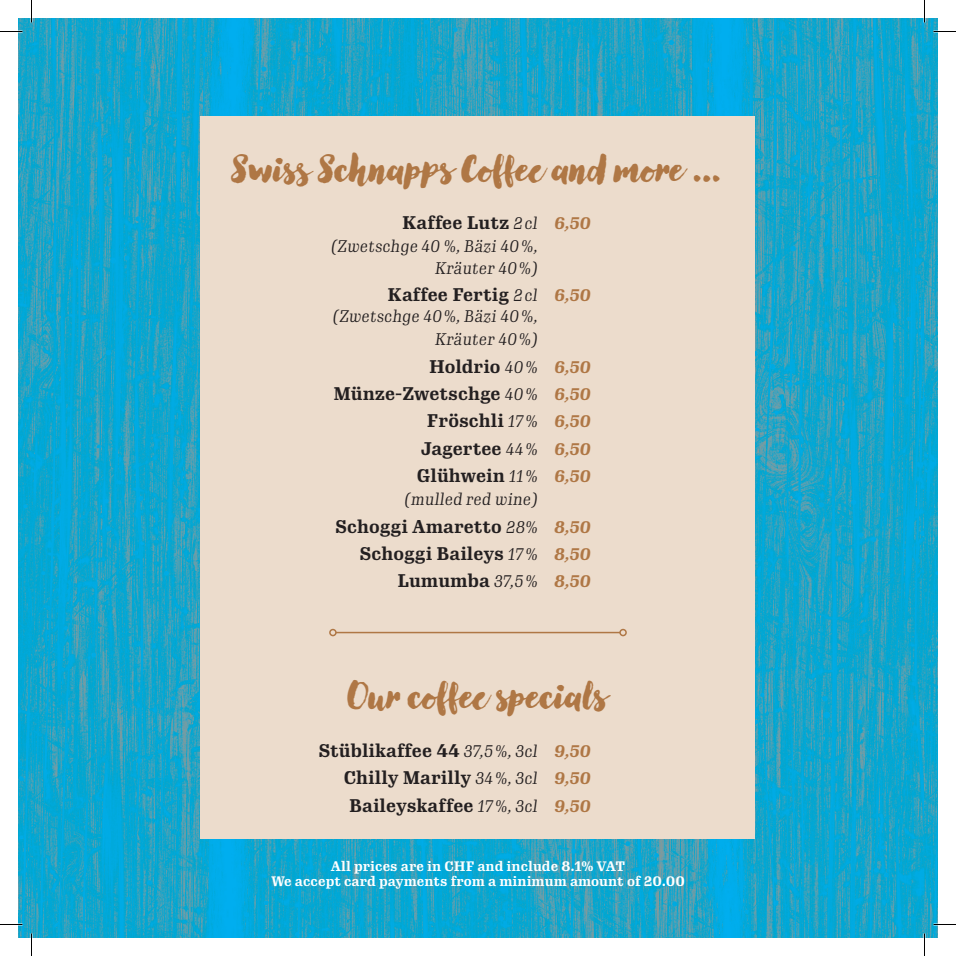
<style>
.page{position:relative;width:956px;height:956px;background:#fff}
.page>*{position:absolute;margin:0;border:0;box-sizing:border-box;transform-origin:0 0}
.Ü1{font:800 36px "Lullabies";color:#af7745}
.Gericht1{font:700 18px "Gimlet Micro Condensed";color:#231f20}
.Gericht1-2{font:italic 300 16.5px/21.3px "Gimlet Micro Condensed";color:#231f20;text-align:right}
.t1{font:700 13.5px "Gimlet Micro Condensed";color:#fff}
.s1{font-weight:300;font-style:italic;font-size:16.5px}
.s2{font-style:italic;font-size:16.5px;color:#af7745}
</style>
<div class="page">
<img style="left:19px;top:19px;width:905px;height:918px">
<svg style="left:924px;top:19px;width:13px;height:918px;background:#17a4ca"></svg>
<div style="left:201px;top:117px;width:554px;height:722px;background:#ecdccc"></div>
<hr style="left:336px;top:632px;width:284px;height:1px;background:#af7745">
<div style="left:619px;top:629px;width:8px;height:7px;border:2px solid #af7745;border-radius:50%"></div>
<div style="left:329px;top:629px;width:8px;height:7px;border:2px solid #af7745;border-radius:50%"></div>
<hr style="left:0;top:923px;width:22px;height:2px;background:#fff">
<hr style="left:933px;top:923px;width:23px;height:2px;background:#fff">
<hr style="left:923px;top:0;width:2px;height:23px;background:#fff">
<hr style="left:923px;top:933px;width:2px;height:23px;background:#fff">
<svg style="left:0;top:31px;width:22px;height:1px"></svg>
<svg style="left:933px;top:31px;width:23px;height:1px"></svg>
<svg style="left:0;top:924px;width:22px;height:1px"></svg>
<svg style="left:933px;top:924px;width:23px;height:1px"></svg>
<svg style="left:31px;top:0;width:1px;height:23px"></svg>
<svg style="left:31px;top:933px;width:1px;height:23px"></svg>
<svg style="left:924px;top:0;width:1px;height:23px"></svg>
<svg style="left:924px;top:933px;width:1px;height:23px"></svg>
<p class="Ü1" style="left:233px;top:145px;width:492px">Swiss Schnapps Coffee and more …</p>
<p class="Gericht1" style="left:402px;top:210px;width:191px">Kaffee Lutz <span class="s1">2 cl</span> <span class="s2">6,50</span></p>
<p class="Gericht1-2" style="left:331px;top:235px;width:209px">(Zwetschge 40 %, Bäzi 40 %,<br>Kräuter 40 %)</p>
<p class="Gericht1" style="left:388px;top:282px;width:205px">Kaffee Fertig <span class="s1">2 cl</span> <span class="s2">6,50</span></p>
<p class="Gericht1-2" style="left:333px;top:304px;width:207px;line-height:23.1px">(Zwetschge 40 %, Bäzi 40 %,<br>Kräuter 40 %)</p>
<p class="Gericht1" style="left:429px;top:354px;width:164px">Holdrio <span class="s1">40 %</span> <span class="s2">6,50</span></p>
<p class="Gericht1" style="left:333px;top:381px;width:259px">Münze-Zwetschge <span class="s1">40 %</span> <span class="s2">6,50</span></p>
<p class="Gericht1" style="left:427px;top:408px;width:166px">Fröschli <span class="s1">17 %</span> <span class="s2">6,50</span></p>
<p class="Gericht1" style="left:421px;top:436px;width:172px">Jagertee <span class="s1">44 %</span> <span class="s2">6,50</span></p>
<p class="Gericht1" style="left:417px;top:463px;width:176px">Glühwein <span class="s1">11 %</span> <span class="s2">6,50</span></p>
<p class="Gericht1-2" style="left:404px;top:488px;width:135px">(mulled red wine)</p>
<p class="Gericht1" style="left:335px;top:514px;width:258px">Schoggi Amaretto <span class="s1">28%</span> <span class="s2">8,50</span></p>
<p class="Gericht1" style="left:359px;top:541px;width:233px">Schoggi Baileys <span class="s1">17 %</span> <span class="s2">8,50</span></p>
<p class="Gericht1" style="left:397px;top:568px;width:195px">Lumumba <span class="s1">37,5 %</span> <span class="s2">8,50</span></p>
<p class="Ü1" style="left:348px;top:673px;width:261px">Our coffee specials</p>
<p class="Gericht1" style="left:318px;top:738px;width:274px">Stüblikaffee 44 <span class="s1">37,5 %, 3cl</span> <span class="s2">9,50</span></p>
<p class="Gericht1" style="left:344px;top:765px;width:249px">Chilly Marilly <span class="s1">34 %, 3cl</span> <span class="s2">9,50</span></p>
<p class="Gericht1" style="left:349px;top:793px;width:244px">Baileyskaffee <span class="s1">17 %, 3cl</span> <span class="s2">9,50</span></p>
<p class="t1" style="left:331px;top:857px;width:296px">All prices are in CHF and include 8.1% VAT</p>
<p class="t1" style="left:271px;top:872px;width:415px">We accept card payments from a minimum amount of 20.00</p>
</div>
